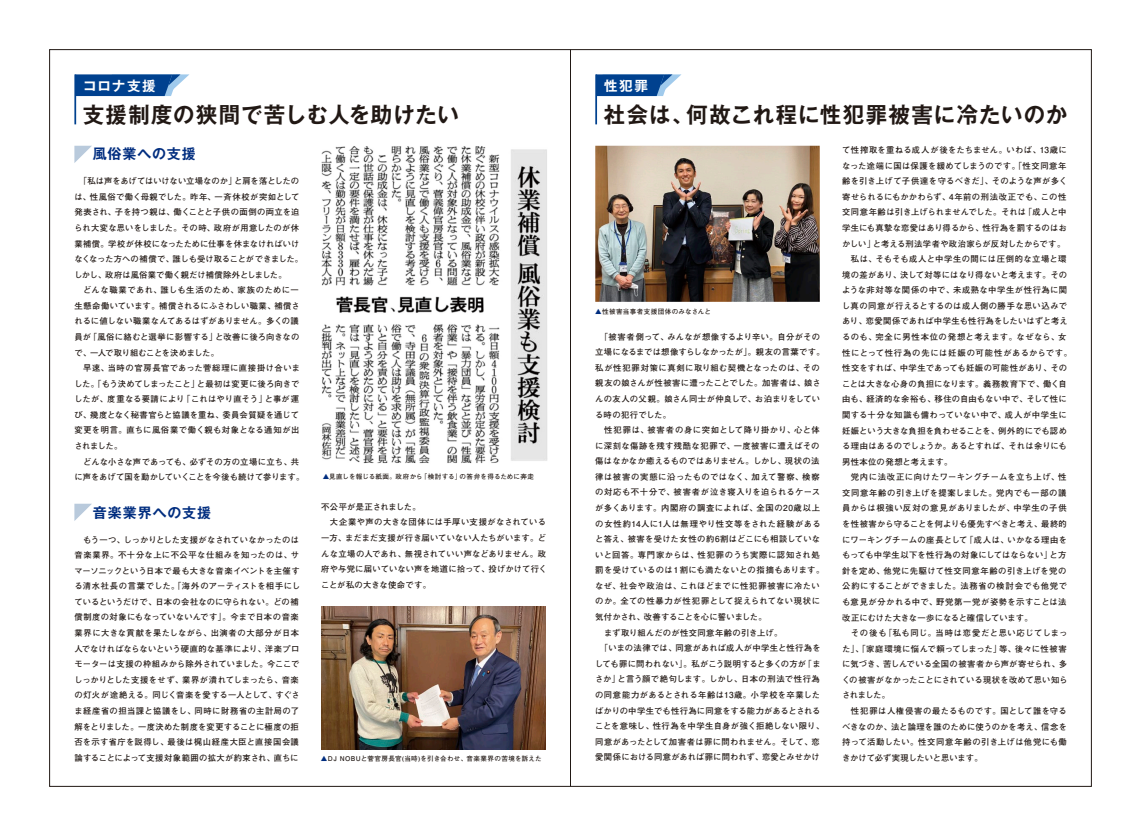
<style>
.page{position:relative;width:1141px;height:836px;background:#fff}
.page>*{position:absolute;margin:0;border:0;box-sizing:border-box;transform-origin:0 0}
.t1{font:700 21.88px "Gothic MB101 Pro De";letter-spacing:.045em;color:#211814}
.t2{font:700 14px "Gothic MB101 Pro De";letter-spacing:.065em;color:#002d7f}
.t3{font:700 13.56px "Gothic MB101 Pro De";letter-spacing:.11em;color:#fff}
.t4{font:700 8.31px/15.6px "Futo Go B101 Pro";letter-spacing:.025em;color:#211814}
.t5{font:700 6.56px "Futo Go B101 Pro";letter-spacing:.04em;color:#211814}
.t6{font:700 6.56px "Futo Go B101 Pro";letter-spacing:.06em;color:#211814}
.s1{font-size:8.58px;color:#002d7f}
</style>
<div class="page">
<img style="left:321px;top:607px;width:225px;height:142px">
<img style="left:321px;top:146px;width:227px;height:317px">
<hr style="left:74px;top:74px;width:2px;height:50px;background:#00418f">
<hr style="left:595px;top:74px;width:2px;height:50px;background:#00418f">
<svg style="left:75px;top:74px;width:114px;height:22px;background:#265ea1"></svg>
<svg style="left:596px;top:74px;width:85px;height:22px;background:#3167a6"></svg>
<img style="left:595px;top:146px;width:225px;height:156px">
<svg style="left:74px;top:146px;width:18px;height:17px"></svg>
<svg style="left:74px;top:504px;width:18px;height:17px"></svg>
<hr style="left:570px;top:50px;width:1px;height:736px;background:#211814">
<hr style="left:34px;top:386px;width:1px;height:63px;background:#000">
<hr style="left:1107px;top:386px;width:1px;height:63px;background:#000">
<hr style="left:539px;top:34px;width:63px;height:1px;background:#000">
<hr style="left:539px;top:802px;width:63px;height:1px;background:#000">
<h3 class="t3" style="left:83px;top:74px;width:74px">コロナ支援</h3>
<h1 class="t1" style="left:83px;top:96px;width:378px">支援制度の狭間で苦しむ人を助けたい</h1>
<h2 class="t2" style="left:93px;top:142px;width:104px">風俗業への支援</h2>
<p class="t4" style="left:74px;top:172px;width:232px">　「私は声をあげてはいけない立場なのか」と肩を落としたのは、性風俗で働く母親でした。昨年、一斉休校が突如として発表され、子を持つ親は、働くことと子供の面倒の両立を迫られ大変な思いをしました。その時、政府が用意したのが休業補償。学校が休校になったために仕事を休まなければいけなくなった方への補償で、誰しも受け取ることができました。しかし、政府は風俗業で働く親だけ補償除外としました。<br>　どんな職業であれ、誰しも生活のため、家族のために一生懸命働いています。補償されるにふさわしい職業、補償されるに値しない職業なんてあるはずがありません。多くの議員が「風俗に絡むと選挙に影響する」と改善に後ろ向きなので、一人で取り組むことを決めました。<br>　早速、当時の官房長官であった菅総理に直接掛け合いました。「もう決めてしまったこと」と最初は変更に後ろ向きでしたが、度重なる要請により「これはやり直そう」と事が運び、幾度となく秘書官らと協議を重ね、委員会質疑を通じて変更を明言。直ちに風俗業で働く親も対象となる通知が出されました。<br>　どんな小さな声であっても、必ずその方の立場に立ち、共に声をあげて国を動かしていくことを今後も続けて参ります。</p>
<h2 class="t2" style="left:93px;top:501px;width:120px">音楽業界への支援</h2>
<p class="t4" style="left:74px;top:530px;width:227px">　もう一つ、しっかりとした支援がなされていなかったのは音楽業界。不十分な上に不公平な仕組みを知ったのは、サマーソニックという日本で最も大きな音楽イベントを主催する清水社長の言葉でした。「海外のアーティストを相手にしているというだけで、日本の会社なのに守られない。どの補償制度の対象にもなっていないんです」。今まで日本の音楽業界に大きな貢献を果たしながら、出演者の大部分が日本人でなければならないという硬直的な基準により、洋楽プロモーターは支援の枠組みから除外されていました。今ここでしっかりとした支援をせず、業界が潰れてしまったら、音楽の灯火が途絶える。同じく音楽を愛する一人として、すぐさま経産省の担当課と協議をし、同時に財務省の主計局の了解をとりました。一度決めた制度を変更することに極度の拒否を示す省庁を説得し、最後は梶山経産大臣と直接国会議論することによって支援対象範囲の拡大が約束され、直ちに</p>
<p class="t5" style="left:323px;top:471px;width:213px"><span class="s1">▲</span>見直しを報じる紙面。政府から「検討する」の答弁を得るために奔走</p>
<p class="t4" style="left:321px;top:498px;width:228px">不公平が是正されました。<br>　大企業や声の大きな団体には手厚い支援がなされている一方、まだまだ支援が行き届いていない人たちがいます。どんな立場の人であれ、無視されていい声などありません。政府や与党に届いていない声を地道に拾って、投げかけて行くことが私の大きな使命です。</p>
<p class="t5" style="left:321px;top:753px;width:222px"><span class="s1">▲</span>DJ NOBUと菅官房長官(当時)を引き合わせ、音楽業界の苦境を訴えた</p>
<h3 class="t3" style="left:604px;top:74px;width:46px">性犯罪</h3>
<h1 class="t1" style="left:604px;top:96px;width:465px">社会は、何故これ程に性犯罪被害に冷たいのか</h1>
<p class="t6" style="left:595px;top:306px;width:117px"><span class="s1">▲</span>性被害当事者支援団体のみなさんと</p>
<p class="t4" style="left:595px;top:328px;width:231px">　「被害者側って、みんなが想像するより辛い。自分がその立場になるまでは想像すらしなかったが」。親友の言葉です。私が性犯罪対策に真剣に取り組む契機となったのは、その親友の娘さんが性被害に遭ったことでした。加害者は、娘さんの友人の父親。娘さん同士が仲良しで、お泊まりをしている時の犯行でした。<br>　性犯罪は、被害者の身に突如として降り掛かり、心と体に深刻な傷跡を残す残酷な犯罪で、一度被害に遭えばその傷はなかなか癒えるものではありません。しかし、現状の法律は被害の実態に沿ったものではなく、加えて警察、検察の対応も不十分で、被害者が泣き寝入りを迫られるケースが多くあります。内閣府の調査によれば、全国の20歳以上の女性約14人に1人は無理やり性交等をされた経験があると答え、被害を受けた女性の約6割はどこにも相談していないと回答。専門家からは、性犯罪のうち実際に認知され処罰を受けているのは１割にも満たないとの指摘もあります。なぜ、社会や政治は、これほどまでに性犯罪被害に冷たいのか。全ての性暴力が性犯罪として捉えられてない現状に気付かされ、改善することを心に誓いました。<br>　まず取り組んだのが性交同意年齢の引き上げ。<br>　「いまの法律では、同意があれば成人が中学生と性行為をしても罪に問われない」。私がこう説明すると多くの方が「まさか」と言う顔で絶句します。しかし、日本の刑法で性行為の同意能力があるとされる年齢は13歳。小学校を卒業したばかりの中学生でも性行為に同意をする能力があるとされることを意味し、性行為を中学生自身が強く拒絶しない限り、同意があったとして加害者は罪に問われません。そして、恋愛関係における同意があれば罪に問われず、恋愛とみせかけ</p>
<p class="t4" style="left:842px;top:141px;width:231px">て性搾取を重ねる成人が後をたちません。いわば、13歳になった途端に国は保護を緩めてしまうのです。「性交同意年齢を引き上げて子供達を守るべきだ」、そのような声が多く寄せられるにもかかわらず、4年前の刑法改正でも、この性交同意年齢は引き上げられませんでした。それは「成人と中学生にも真摯な恋愛はあり得るから、性行為を罰するのはおかしい」と考える刑法学者や政治家らが反対したからです。　私は、そもそも成人と中学生の間には圧倒的な立場と環境の差があり、決して対等にはなり得ないと考えます。そのような非対等な関係の中で、未成熟な中学生が性行為に関し真の同意が行えるとするのは成人側の勝手な思い込みであり、恋愛関係であれば中学生も性行為をしたいはずと考えるのも、完全に男性本位の発想と考えます。なぜなら、女性にとって性行為の先には妊娠の可能性があるからです。性交をすれば、中学生であっても妊娠の可能性があり、そのことは大きな心身の負担になります。義務教育下で、働く自由も、経済的な余裕も、移住の自由もない中で、そして性に関する十分な知識も備わっていない中で、成人が中学生に妊娠という大きな負担を負わせることを、例外的にでも認める理由はあるのでしょうか。あるとすれば、それは余りにも男性本位の発想と考えます。<br>　党内に法改正に向けたワーキングチームを立ち上げ、性交同意年齢の引き上げを提案しました。党内でも一部の議員からは根強い反対の意見がありましたが、中学生の子供を性被害から守ることを何よりも優先すべきと考え、最終的にワーキングチームの座長として「成人は、いかなる理由をもっても中学生以下を性行為の対象にしてはならない」と方針を定め、他党に先駆けて性交同意年齢の引き上げを党の公約にすることができました。法務省の検討会でも他党でも意見が分かれる中で、野党第一党が姿勢を示すことは法改正にむけた大きな一歩になると確信しています。<br>　その後も「私も同じ。当時は恋愛だと思い応じてしまった」、「家庭環境に悩んで頼ってしまった」等、後々に性被害に気づき、苦しんでいる全国の被害者から声が寄せられ、多くの被害がなかったことにされている現状を改めて思い知らされました。<br>　性犯罪は人権侵害の最たるものです。国として誰を守るべきなのか、法と論理を誰のために使うのかを考え、信念を持って活動したい。性交同意年齢の引き上げは他党にも働きかけて必ず実現したいと思います。</p>
</div>
